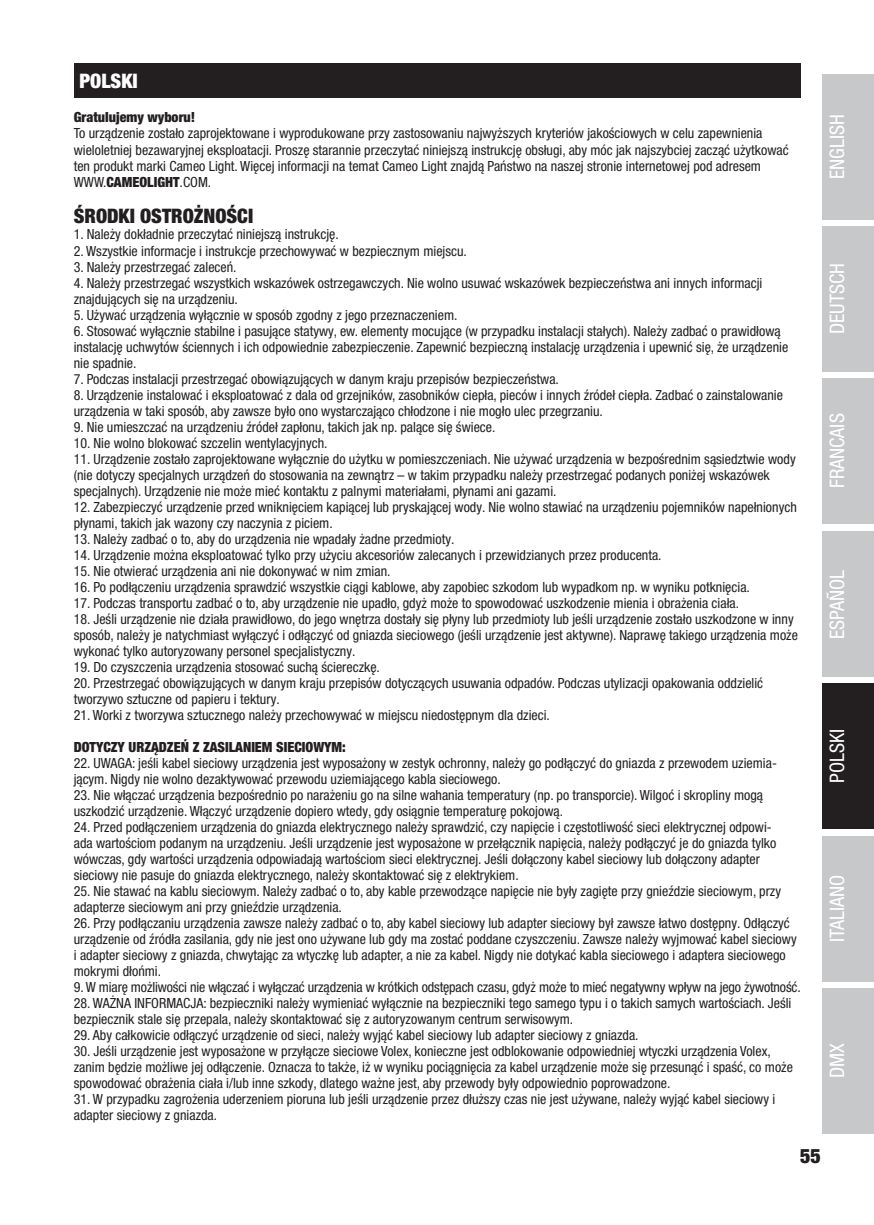
<style>
.page{position:relative;width:874px;height:1225px;background:#fff}
.page>*{position:absolute;margin:0;border:0;box-sizing:border-box;transform-origin:0 0}
.t1{font:condensed 20px "Helvetica Neue LT Std";color:#fff}
.t2{font:900 condensed 20px "Helvetica Neue LT Pro";color:#231f20}
.t3{font:900 condensed 20px "Helvetica Neue LT Pro";color:#fff}
.t4{font:900 condensed 20px "Helvetica Neue LT Std";color:#231f20}
.t5{font:condensed 14px/16px "Helvetica Neue LT Pro";color:#231f20}
.t6{font:900 condensed 14px "Helvetica Neue LT Pro";color:#231f20}
.s1{font-weight:900}
</style>
<div class="page">
<div style="left:821px;top:988px;width:52px;height:146px;background:#c7c8ca"></div>
<div style="left:821px;top:74px;width:52px;height:145px;background:#c7c8ca"></div>
<div style="left:821px;top:226px;width:52px;height:145px;background:#c7c8ca"></div>
<div style="left:821px;top:378px;width:52px;height:146px;background:#c7c8ca"></div>
<div style="left:821px;top:531px;width:52px;height:146px;background:#c7c8ca"></div>
<div style="left:821px;top:683px;width:52px;height:146px;background:#231f20"></div>
<div style="left:821px;top:836px;width:52px;height:145px;background:#c7c8ca"></div>
<div style="left:74px;top:64px;width:725px;height:34px;background:#231f20"></div>
<h1 class="t3" style="left:79px;top:69px;width:60px">POLSKI</h1>
<p class="t6" style="left:74px;top:108px;width:123px">Gratulujemy wyboru!</p>
<p class="t5" style="left:74px;top:124px;width:716px;line-height:16.6px">To urządzenie zostało zaprojektowane i wyprodukowane przy zastosowaniu najwyższych kryteriów jakościowych w celu zapewnienia wieloletniej bezawaryjnej eksploatacji. Proszę starannie przeczytać niniejszą instrukcję obsługi, aby móc jak najszybciej zacząć użytkować ten produkt marki Cameo Light. Więcej informacji na temat Cameo Light znajdą Państwo na naszej stronie internetowej pod adresem WWW.<span class="s1">CAMEOLIGHT</span>.COM.</p>
<h1 class="t2" style="left:74px;top:204px;width:181px">ŚRODKI OSTROŻNOŚCI</h1>
<p class="t5" style="left:74px;top:226px;width:266px">1. Należy dokładnie przeczytać niniejszą instrukcję.</p>
<p class="t5" style="left:74px;top:242px;width:394px">2. Wszystkie informacje i instrukcje przechowywać w bezpiecznym miejscu.</p>
<p class="t5" style="left:74px;top:258px;width:164px">3. Należy przestrzegać zaleceń.</p>
<p class="t5" style="left:74px;top:274px;width:689px">4. Należy przestrzegać wszystkich wskazówek ostrzegawczych. Nie wolno usuwać wskazówek bezpieczeństwa ani innych informacji znajdujących się na urządzeniu.</p>
<p class="t5" style="left:74px;top:306px;width:385px">5. Używać urządzenia wyłącznie w sposób zgodny z jego przeznaczeniem.</p>
<p class="t5" style="left:74px;top:322px;width:715px">6. Stosować wyłącznie stabilne i pasujące statywy, ew. elementy mocujące (w przypadku instalacji stałych). Należy zadbać o prawidłową instalację uchwytów ściennych i ich odpowiednie zabezpieczenie. Zapewnić bezpieczną instalację urządzenia i upewnić się, że urządzenie nie spadnie.</p>
<p class="t5" style="left:74px;top:370px;width:486px">7. Podczas instalacji przestrzegać obowiązujących w danym kraju przepisów bezpieczeństwa.</p>
<p class="t5" style="left:74px;top:386px;width:710px">8. Urządzenie instalować i eksploatować z dala od grzejników, zasobników ciepła, pieców i innych źródeł ciepła. Zadbać o zainstalowanie urządzenia w taki sposób, aby zawsze było ono wystarczająco chłodzone i nie mogło ulec przegrzaniu.</p>
<p class="t5" style="left:74px;top:418px;width:423px">9. Nie umieszczać na urządzeniu źródeł zapłonu, takich jak np. palące się świece.</p>
<p class="t5" style="left:74px;top:434px;width:255px">10. Nie wolno blokować szczelin wentylacyjnych.</p>
<p class="t5" style="left:74px;top:450px;width:723px">11. Urządzenie zostało zaprojektowane wyłącznie do użytku w pomieszczeniach. Nie używać urządzenia w bezpośrednim sąsiedztwie wody (nie dotyczy specjalnych urządzeń do stosowania na zewnątrz – w takim przypadku należy przestrzegać podanych poniżej wskazówek specjalnych). Urządzenie nie może mieć kontaktu z palnymi materiałami, płynami ani gazami.</p>
<p class="t5" style="left:74px;top:498px;width:724px">12. Zabezpieczyć urządzenie przed wniknięciem kapiącej lub pryskającej wody. Nie wolno stawiać na urządzeniu pojemników napełnionych płynami, takich jak wazony czy naczynia z piciem.</p>
<p class="t5" style="left:74px;top:530px;width:382px">13. Należy zadbać o to, aby do urządzenia nie wpadały żadne przedmioty.</p>
<p class="t5" style="left:74px;top:546px;width:589px">14. Urządzenie można eksploatować tylko przy użyciu akcesoriów zalecanych i przewidzianych przez producenta.</p>
<p class="t5" style="left:74px;top:562px;width:318px">15. Nie otwierać urządzenia ani nie dokonywać w nim zmian.</p>
<p class="t5" style="left:74px;top:578px;width:677px">16. Po podłączeniu urządzenia sprawdzić wszystkie ciągi kablowe, aby zapobiec szkodom lub wypadkom np. w wyniku potknięcia.</p>
<p class="t5" style="left:74px;top:594px;width:666px">17. Podczas transportu zadbać o to, aby urządzenie nie upadło, gdyż może to spowodować uszkodzenie mienia i obrażenia ciała.</p>
<p class="t5" style="left:74px;top:610px;width:725px">18. Jeśli urządzenie nie działa prawidłowo, do jego wnętrza dostały się płyny lub przedmioty lub jeśli urządzenie zostało uszkodzone w inny sposób, należy je natychmiast wyłączyć i odłączyć od gniazda sieciowego (jeśli urządzenie jest aktywne). Naprawę takiego urządzenia może wykonać tylko autoryzowany personel specjalistyczny.</p>
<p class="t5" style="left:74px;top:658px;width:307px">19. Do czyszczenia urządzenia stosować suchą ściereczkę.</p>
<p class="t5" style="left:74px;top:674px;width:690px">20. Przestrzegać obowiązujących w danym kraju przepisów dotyczących usuwania odpadów. Podczas utylizacji opakowania oddzielić tworzywo sztuczne od papieru i tektury.</p>
<p class="t5" style="left:74px;top:706px;width:477px">21. Worki z tworzywa sztucznego należy przechowywać w miejscu niedostępnym dla dzieci.</p>
<p class="t6" style="left:74px;top:738px;width:273px">DOTYCZY URZĄDZEŃ Z ZASILANIEM SIECIOWYM:</p>
<p class="t5" style="left:74px;top:754px;width:704px">22. UWAGA: jeśli kabel sieciowy urządzenia jest wyposażony w zestyk ochronny, należy go podłączyć do gniazda z przewodem uziemia&shy;jącym. Nigdy nie wolno dezaktywować przewodu uziemiającego kabla sieciowego.</p>
<p class="t5" style="left:74px;top:786px;width:690px">23. Nie włączać urządzenia bezpośrednio po narażeniu go na silne wahania temperatury (np. po transporcie). Wilgoć i skropliny mogą uszkodzić urządzenie. Włączyć urządzenie dopiero wtedy, gdy osiągnie temperaturę pokojową.</p>
<p class="t5" style="left:74px;top:818px;width:703px">24. Przed podłączeniem urządzenia do gniazda elektrycznego należy sprawdzić, czy napięcie i częstotliwość sieci elektrycznej odpowi&shy;ada wartościom podanym na urządzeniu. Jeśli urządzenie jest wyposażone w przełącznik napięcia, należy podłączyć je do gniazda tylko wówczas, gdy wartości urządzenia odpowiadają wartościom sieci elektrycznej. Jeśli dołączony kabel sieciowy lub dołączony adapter sieciowy nie pasuje do gniazda elektrycznego, należy skontaktować się z elektrykiem.</p>
<p class="t5" style="left:74px;top:882px;width:708px">25. Nie stawać na kablu sieciowym. Należy zadbać o to, aby kable przewodzące napięcie nie były zagięte przy gnieździe sieciowym, przy adapterze sieciowym ani przy gnieździe urządzenia.</p>
<p class="t5" style="left:74px;top:914px;width:724px">26. Przy podłączaniu urządzenia zawsze należy zadbać o to, aby kabel sieciowy lub adapter sieciowy był zawsze łatwo dostępny. Odłączyć urządzenie od źródła zasilania, gdy nie jest ono używane lub gdy ma zostać poddane czyszczeniu. Zawsze należy wyjmować kabel sieciowy i adapter sieciowy z gniazda, chwytając za wtyczkę lub adapter, a nie za kabel. Nigdy nie dotykać kabla sieciowego i adaptera sieciowego mokrymi dłońmi.</p>
<p class="t5" style="left:74px;top:978px;width:728px">9. W miarę możliwości nie włączać i wyłączać urządzenia w krótkich odstępach czasu, gdyż może to mieć negatywny wpływ na jego żywotność.</p>
<p class="t5" style="left:74px;top:994px;width:718px">28. WAŻNA INFORMACJA: bezpieczniki należy wymieniać wyłącznie na bezpieczniki tego samego typu i o takich samych wartościach. Jeśli bezpiecznik stale się przepala, należy skontaktować się z autoryzowanym centrum serwisowym.</p>
<p class="t5" style="left:74px;top:1026px;width:566px">29. Aby całkowicie odłączyć urządzenie od sieci, należy wyjąć kabel sieciowy lub adapter sieciowy z gniazda.</p>
<p class="t5" style="left:74px;top:1042px;width:720px">30. Jeśli urządzenie jest wyposażone w przyłącze sieciowe Volex, konieczne jest odblokowanie odpowiedniej wtyczki urządzenia Volex, zanim będzie możliwe jej odłączenie. Oznacza to także, iż w wyniku pociągnięcia za kabel urządzenie może się przesunąć i spaść, co może spowodować obrażenia ciała i/lub inne szkody, dlatego ważne jest, aby przewody były odpowiednio poprowadzone.</p>
<p class="t5" style="left:74px;top:1090px;width:702px">31. W przypadku zagrożenia uderzeniem pioruna lub jeśli urządzenie przez dłuższy czas nie jest używane, należy wyjąć kabel sieciowy i adapter sieciowy z gniazda.</p>
<h1 class="t1" style="left:824px;top:179px;width:66px;rotate:-90deg">ENGLISH</h1>
<h1 class="t1" style="left:824px;top:334px;width:73px;rotate:-90deg">DEUTSCH</h1>
<h1 class="t1" style="left:824px;top:488px;width:76px;rotate:-90deg">FRANCAIS</h1>
<h1 class="t1" style="left:825px;top:639px;width:71px;rotate:-90deg">ESPAÑOL</h1>
<h1 class="t1" style="left:825px;top:783px;width:55px;rotate:-90deg">POLSKI</h1>
<h1 class="t1" style="left:825px;top:942px;width:69px;rotate:-90deg">ITALIANO</h1>
<h1 class="t1" style="left:825px;top:1078px;width:36px;rotate:-90deg">DMX</h1>
<h1 class="t4" style="left:799px;top:1143px;width:22px">55</h1>
</div>
